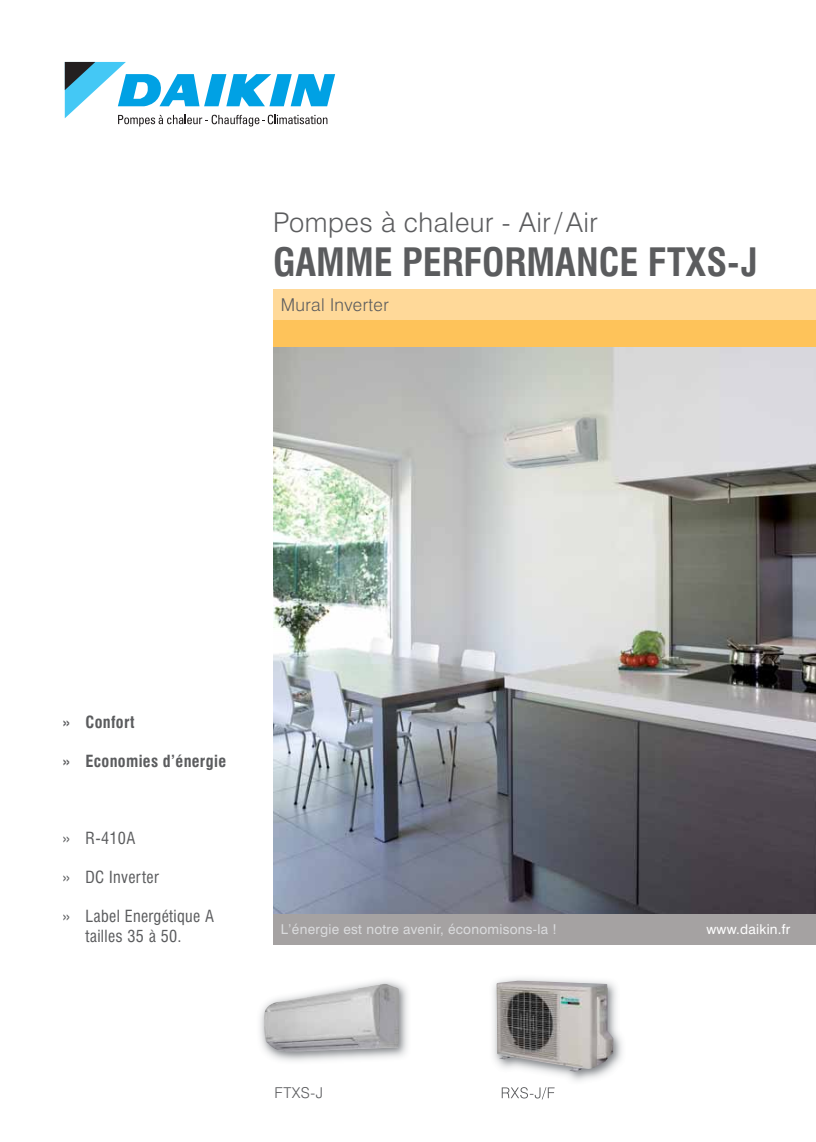
<style>
.page{position:relative;width:816px;height:1142px;background:#fff}
.page>*{position:absolute;margin:0;border:0;box-sizing:border-box;transform-origin:0 0}
.t1{font:700 condensed 38px "Swiss 721 BT";color:#5b5c5e}
.t2{font:300 27.12px "Swiss 721 BT";letter-spacing:.02em;color:#5b5c5e}
.t3{font:300 17.62px "Swiss 721 BT";letter-spacing:.02em;color:#5b5c5e}
.t4{font:condensed 16.25px/19.6px "Swiss 721 BT";letter-spacing:.02em;color:#5b5c5e;text-align:center}
.t5{font:700 condensed 16.25px "Swiss 721 BT";letter-spacing:.02em;color:#5b5c5e}
.t6{font:300 15px "Swiss 721 BT";color:#5b5c5e}
.t7{font:13.62px "Swiss 721 BT";letter-spacing:.02em;color:#dadbdd}
.t8{font:13.62px "Swiss 721 BT";letter-spacing:.02em;color:#fff}
</style>
<div class="page">
<svg style="left:65px;top:62px;width:270px;height:64px"></svg>
<img style="left:273px;top:347px;width:542px;height:566px">
<div style="left:273px;top:289px;width:542px;height:31px;background:#ffd999"></div>
<div style="left:273px;top:320px;width:542px;height:27px;background:#fec35a"></div>
<img style="left:260px;top:980px;width:148px;height:81px">
<img style="left:264px;top:983px;width:135px;height:68px">
<img style="left:493px;top:978px;width:129px;height:111px">
<img style="left:501px;top:1087px;width:53px;height:12px">
<img style="left:496px;top:980px;width:117px;height:91px">
<div style="left:273px;top:913px;width:542px;height:31px;background:#a5a2a2"></div>
<h2 class="t2" style="left:273px;top:212px;width:326px">Pompes à chaleur - Air / Air</h2>
<h1 class="t1" style="left:273px;top:246px;width:486px">GAMME PERFORMANCE FTXS-J</h1>
<p class="t3" style="left:281px;top:298px;width:109px">Mural Inverter</p>
<p class="t5" style="left:62px;top:715px;width:74px">» Confort</p>
<p class="t5" style="left:62px;top:754px;width:165px">» Economies d’énergie</p>
<p class="t4" style="left:62px;top:829px;width:74px">» R-410A</p>
<p class="t4" style="left:62px;top:868px;width:98px">» DC Inverter</p>
<p class="t4" style="left:62px;top:907px;width:153px">» Label Energétique A tailles 35 à 50.</p>
<p class="t7" style="left:281px;top:923px;width:277px">L’énergie est notre avenir, économisons-la !</p>
<p class="t8" style="left:706px;top:923px;width:85px">www.daikin.fr</p>
<p class="t6" style="left:274px;top:1087px;width:50px">FTXS-J</p>
</div>
